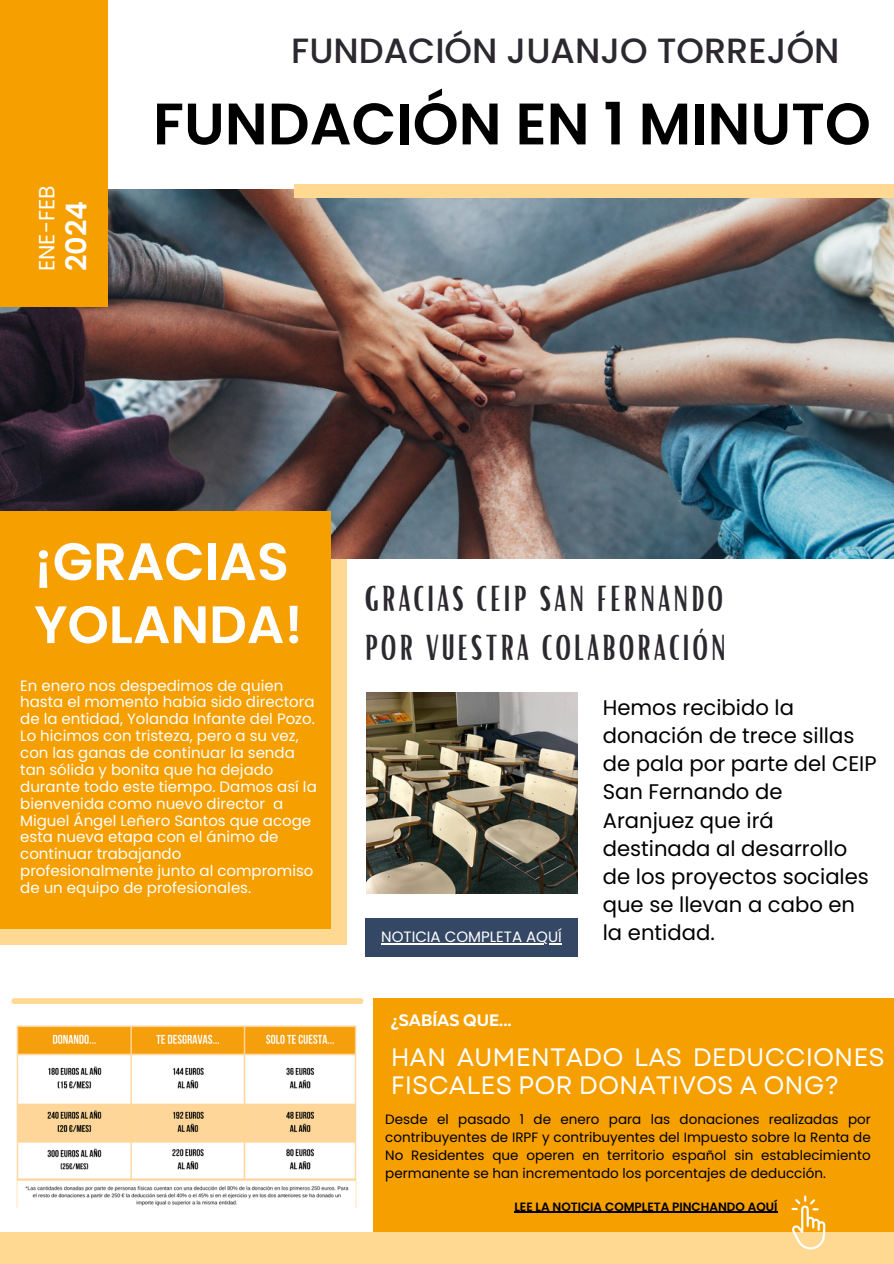
<style>
.page{position:relative;width:894px;height:1264px;background:#fff}
.page>*{position:absolute;margin:0;border:0;box-sizing:border-box;transform-origin:0 0}
.t1{font:600 58.5px "Poppins";color:#000}
.t2{font:600 52.5px/63px "Poppins";color:#fff}
.t3{font:35.1px/48.3px "Bright";letter-spacing:.08em;color:#2b292f}
.t4{font:500 35.1px "Poppins";color:#2b292f}
.t5{font:600 28.65px "Poppins";color:#fff}
.t6{font:25.2px/28.2px "Garet";color:#fff}
.t7{font:21.9px "Poppins";color:#fff}
.t8{font:21.15px/28.2px "Poppins";color:#000}
.t9{font:700 16.5px "Muller";color:#fff}
.t10{font:15px/16.8px "Poppins";color:#fff}
.t11{font:13.5px/18px "Poppins";color:#000;text-align:justify}
.t12{font:600 12px "Poppins";color:#000}
</style>
<div class="page">
<div style="left:0;top:530px;width:346px;height:415px;background:#ffd891"></div>
<img style="left:0;top:189px;width:893px;height:369px">
<div style="left:294px;top:184px;width:599px;height:14px;background:#ffd891"></div>
<div style="left:0;top:0;width:107px;height:306px;background:#f59f00"></div>
<div style="left:0;top:511px;width:331px;height:417px;background:#f59f00"></div>
<div style="left:373px;top:998px;width:520px;height:265px;background:#f59f00"></div>
<div style="left:0;top:1231px;width:893px;height:32px;background:#ffd891"></div>
<svg style="left:791px;top:1195px;width:34px;height:54px"></svg>
<div style="left:365px;top:918px;width:212px;height:38px;background:#344765"></div>
<hr style="left:381px;top:943px;width:180px;height:1px;background:#fff">
<img style="left:366px;top:692px;width:211px;height:201px">
<img style="left:16px;top:1025px;width:341px;height:182px">
<div style="left:11px;top:998px;width:352px;height:5px;background:#ffd891;border-radius:3px"></div>
<hr style="left:514px;top:1211px;width:263px;height:1px;background:#000">
<h2 class="t7" style="left:31px;top:271px;width:87px;rotate:-90deg">ENE-FEB</h2>
<h4 class="t5" style="left:56px;top:271px;width:72px;rotate:-90deg">2024</h4>
<h1 class="t4" style="left:291px;top:26px;width:549px">FUNDACIÓN JUANJO TORREJÓN</h1>
<p class="t1" style="left:153px;top:83px;width:719px">FUNDACIÓN EN 1 MINUTO</p>
<p class="t2" style="left:34px;top:530px;width:270px">¡GRACIAS<br>YOLANDA!</p>
<p class="t10" style="left:20px;top:677px;width:298px">En enero nos despedimos de quien hasta el momento había sido directora de la entidad, Yolanda Infante del Pozo.<br>Lo hicimos con tristeza, pero a su vez, con las ganas de continuar la senda tan sólida y bonita que ha dejado durante todo este tiempo. Damos así la bienvenida como nuevo director a Miguel Ángel Leñero Santos que acoge esta nueva etapa con el ánimo de continuar trabajando profesionalmente junto al compromiso de un equipo de profesionales.</p>
<p class="t3" style="left:364px;top:573px;width:363px">GRACIAS CEIP SAN FERNANDO<br>POR VUESTRA COLABORACIÓN</p>
<p class="t10" style="left:381px;top:928px;width:182px">NOTICIA COMPLETA AQUÍ</p>
<p class="t8" style="left:602px;top:693px;width:275px">Hemos recibido la donación de trece sillas de pala por parte del CEIP<br>San Fernando de<br>Aranjuez que irá destinada al desarrollo de los proyectos sociales que se llevan a cabo en la entidad.</p>
<p class="t9" style="left:390px;top:1013px;width:123px">¿SABÍAS QUE...</p>
<p class="t6" style="left:390px;top:1043px;width:495px">HAN AUMENTADO LAS DEDUCCIONES<br>FISCALES POR DONATIVOS A ONG?</p>
<p class="t11" style="left:385px;top:1109px;width:487px">Desde el pasado 1 de enero para las donaciones realizadas por contribuyentes de IRPF y contribuyentes del Impuesto sobre la Renta de No Residentes que operen en territorio español sin establecimiento permanente se han incrementado los porcentajes de deducción.</p>
<h6 class="t12" style="left:514px;top:1197px;width:264px">LEE LA NOTICIA COMPLETA PINCHANDO AQUÍ</h6>
</div>
